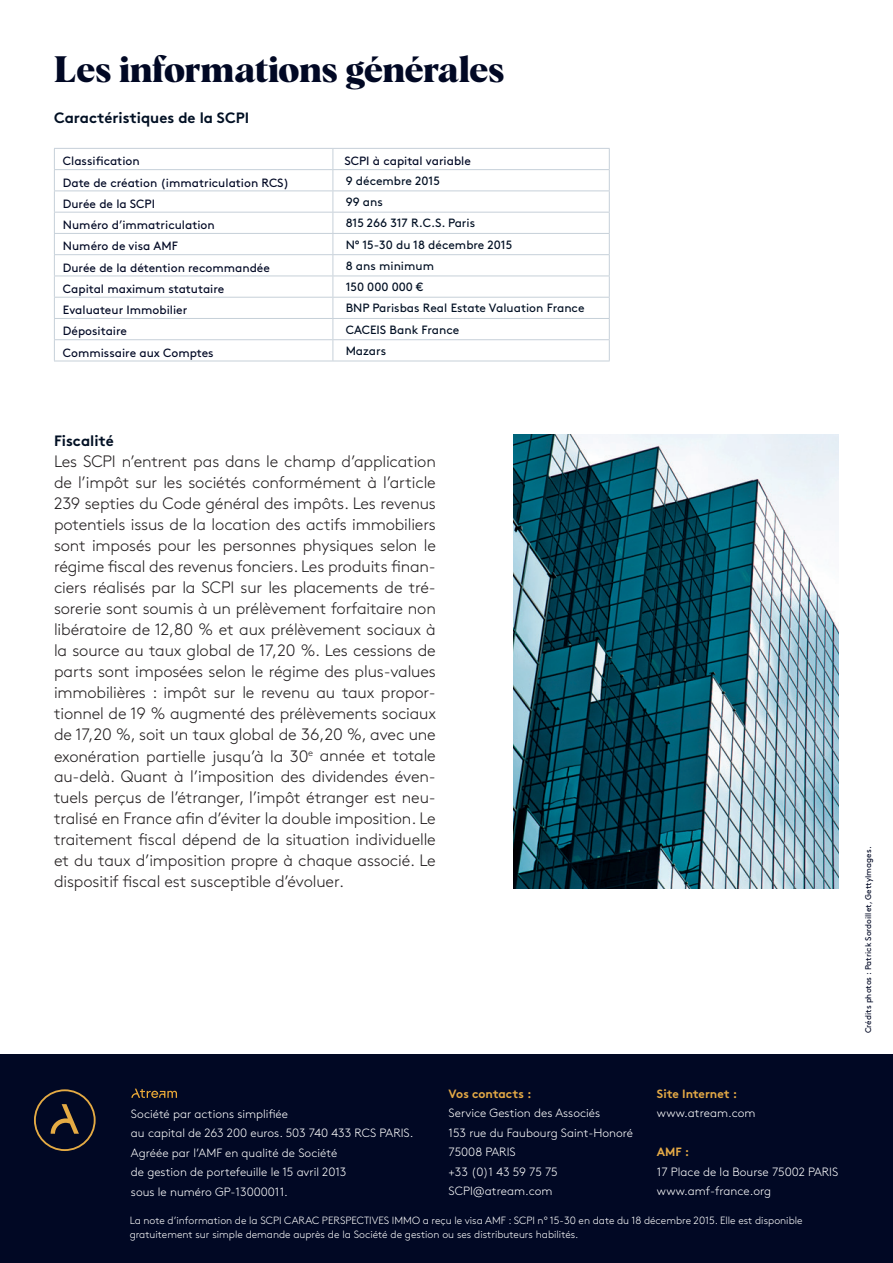
<style>
.page{position:relative;width:893px;height:1263px;background:#fff}
.page>*{position:absolute;margin:0;border:0;box-sizing:border-box;transform-origin:0 0}
.t1{font:700 36px "Albra";letter-spacing:-.005em;color:#010824}
.t2{font:300 16.5px/21px "Brown";letter-spacing:-.01em;color:#231f20;text-align:justify}
.t3{font:700 15px "Brown";color:#000f23}
.t4{font:300 12px/19.5px "Brown";color:#fff}
.t5{font:12px "Brown";color:#010824}
.t6{font:12px "Brown";color:#000f23}
.t7{font:700 12px "Brown";color:#e5aa46}
.t8{font:300 10.5px/13.5px "Brown";color:#fff}
.t9{font:8.25px "Brown";color:#010824}
</style>
<div class="page">
<div style="left:0;top:1054px;width:893px;height:209px;background:#010824"></div>
<svg style="left:34px;top:1089px;width:62px;height:62px"></svg>
<svg style="left:131px;top:1089px;width:46px;height:9px"></svg>
<img style="left:514px;top:434px;width:325px;height:454px">
<hr style="left:54px;top:148px;width:279px;height:1px;background:#c6d0d9">
<hr style="left:333px;top:148px;width:277px;height:1px;background:#c6d0d9">
<hr style="left:54px;top:169px;width:279px;height:1px;background:#c6d0d9">
<hr style="left:333px;top:169px;width:277px;height:1px;background:#c6d0d9">
<hr style="left:54px;top:190px;width:279px;height:1px;background:#c6d0d9">
<hr style="left:54px;top:212px;width:279px;height:1px;background:#c6d0d9">
<hr style="left:54px;top:233px;width:279px;height:1px;background:#c6d0d9">
<hr style="left:54px;top:254px;width:279px;height:1px;background:#c6d0d9">
<hr style="left:54px;top:276px;width:279px;height:1px;background:#c6d0d9">
<hr style="left:54px;top:297px;width:279px;height:1px;background:#c6d0d9">
<hr style="left:333px;top:190px;width:277px;height:1px;background:#c6d0d9">
<hr style="left:333px;top:212px;width:277px;height:1px;background:#c6d0d9">
<hr style="left:333px;top:233px;width:277px;height:1px;background:#c6d0d9">
<hr style="left:333px;top:254px;width:277px;height:1px;background:#c6d0d9">
<hr style="left:333px;top:276px;width:277px;height:1px;background:#c6d0d9">
<hr style="left:333px;top:297px;width:277px;height:1px;background:#c6d0d9">
<hr style="left:54px;top:318px;width:279px;height:1px;background:#c6d0d9">
<hr style="left:333px;top:318px;width:277px;height:1px;background:#c6d0d9">
<svg style="left:54px;top:149px;width:1px;height:212px"></svg>
<hr style="left:54px;top:339px;width:279px;height:1px;background:#c6d0d9">
<hr style="left:54px;top:361px;width:279px;height:1px;background:#c6d0d9">
<svg style="left:333px;top:149px;width:1px;height:212px"></svg>
<hr style="left:333px;top:339px;width:277px;height:1px;background:#c6d0d9">
<svg style="left:609px;top:149px;width:1px;height:212px"></svg>
<hr style="left:333px;top:361px;width:277px;height:1px;background:#c6d0d9">
<h1 class="t1" style="left:54px;top:43px;width:452px">Les informations générales</h1>
<p class="t3" style="left:54px;top:106px;width:197px">Caractéristiques de la SCPI</p>
<p class="t5" style="left:63px;top:152px;width:78px">Classification</p>
<p class="t5" style="left:344px;top:152px;width:128px">SCPI à capital variable</p>
<p class="t5" style="left:63px;top:173px;width:228px">Date de création (immatriculation RCS)</p>
<p class="t6" style="left:346px;top:171px;width:96px">9 décembre 2015</p>
<p class="t5" style="left:63px;top:194px;width:94px">Durée de la SCPI</p>
<p class="t6" style="left:346px;top:193px;width:39px">99 ans</p>
<p class="t5" style="left:63px;top:216px;width:153px">Numéro d’immatriculation</p>
<p class="t6" style="left:346px;top:214px;width:131px">815 266 317 R.C.S. Paris</p>
<p class="t5" style="left:63px;top:237px;width:116px">Numéro de visa AMF</p>
<p class="t6" style="left:346px;top:235px;width:168px">N° 15-30 du 18 décembre 2015</p>
<p class="t5" style="left:63px;top:258px;width:209px">Durée de la détention recommandée</p>
<p class="t6" style="left:346px;top:256px;width:90px">8 ans minimum</p>
<p class="t5" style="left:63px;top:279px;width:163px">Capital maximum statutaire</p>
<p class="t6" style="left:346px;top:278px;width:79px">150 000 000 €</p>
<p class="t5" style="left:63px;top:301px;width:126px">Evaluateur Immobilier</p>
<p class="t6" style="left:346px;top:299px;width:240px">BNP Parisbas Real Estate Valuation France</p>
<p class="t5" style="left:63px;top:322px;width:66px">Dépositaire</p>
<p class="t6" style="left:346px;top:320px;width:115px">CACEIS Bank France</p>
<p class="t5" style="left:63px;top:343px;width:152px">Commissaire aux Comptes</p>
<p class="t6" style="left:346px;top:342px;width:42px">Mazars</p>
<p class="t3" style="left:54px;top:429px;width:61px">Fiscalité</p>
<p class="t2" style="left:54px;top:450px;width:384px">Les SCPI n’entrent pas dans le champ d’application de l’impôt sur les sociétés conformément à l’article 239 septies du Code général des impôts. Les revenus potentiels issus de la location des actifs immobiliers sont imposés pour les personnes physiques selon le régime fiscal des revenus fonciers. Les produits finan&shy;ciers réalisés par la SCPI sur les placements de tré&shy;sorerie sont soumis à un prélèvement forfaitaire non libératoire de 12,80 % et aux prélèvement sociaux à la source au taux global de 17,20 %. Les cessions de parts sont imposées selon le régime des plus-values immobilières : impôt sur le revenu au taux propor&shy;tionnel de 19 % augmenté des prélèvements sociaux de 17,20 %, soit un taux global de 36,20 %, avec une exonération partielle jusqu’à la 30<sup>e</sup> année et totale au-delà. Quant à l’imposition des dividendes éven&shy;tuels perçus de l’étranger, l’impôt étranger est neu&shy;tralisé en France afin d’éviter la double imposition. Le traitement fiscal dépend de la situation individuelle et du taux d’imposition propre à chaque associé. Le dispositif fiscal est susceptible d’évoluer.</p>
<p class="t4" style="left:131px;top:1103px;width:284px">Société par actions simplifiée<br>au capital de 263 200 euros. 503 740 433 RCS PARIS.<br>Agréée par l’AMF en qualité de Société<br>de gestion de portefeuille le 15 avril 2013<br>sous le numéro GP-13000011.</p>
<p class="t7" style="left:449px;top:1084px;width:85px">Vos contacts :</p>
<p class="t4" style="left:449px;top:1103px;width:186px">Service Gestion des Associés<br>153 rue du Faubourg Saint-Honoré<br>75008 PARIS<br>+33 (0)1 43 59 75 75<br>SCPI@atream.com</p>
<p class="t7" style="left:657px;top:1084px;width:82px">Site Internet :</p>
<p class="t4" style="left:657px;top:1103px;width:100px">www.atream.com</p>
<p class="t7" style="left:657px;top:1142px;width:34px">AMF :</p>
<p class="t4" style="left:657px;top:1161px;width:183px">17 Place de la Bourse 75002 PARIS www.amf-france.org</p>
<p class="t8" style="left:130px;top:1213px;width:674px">La note d’information de la SCPI CARAC PERSPECTIVES IMMO a reçu le visa AMF : SCPI n° 15-30 en date du 18 décembre 2015. Elle est disponible gratuitement sur simple demande auprès de la Société de gestion ou ses distributeurs habilités.</p>
<p class="t9" style="left:862px;top:1033px;width:188px;rotate:-90deg">Crédits photos : Patrick Sordoillet, GettyImages.</p>
</div>
